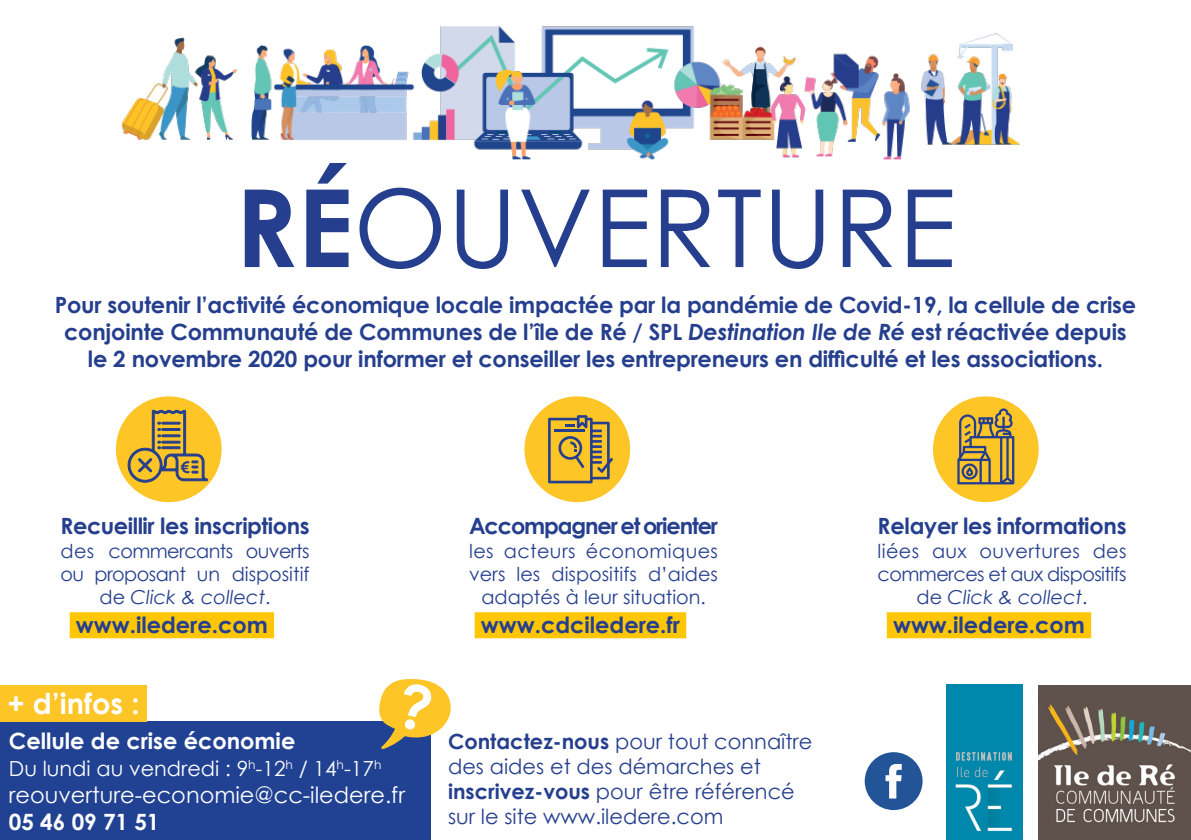
<style>
.page{position:relative;width:1191px;height:840px;background:#fff}
.page>*{position:absolute;margin:0;border:0;box-sizing:border-box;transform-origin:0 0}
.t1{font:107.8px "Century Gothic";color:#253f8e}
.t2{font:700 28.8px "Century Gothic";color:#fff}
.t3{font:700 22.4px/26.8px "Century Gothic";letter-spacing:-.01em;color:#253f8e;text-align:center}
.t4{font:22.4px "Century Gothic";color:#fff}
.t5{font:700 22.4px "Century Gothic";color:#fff}
.t6{font:700 22.4px "Century Gothic";letter-spacing:-.05em;color:#253f8e}
.t7{font:20.8px/25px "Century Gothic";color:#253f8e}
.t8{font:20.8px "Century Gothic";color:#fff}
.t9{font:19.2px/23px "Century Gothic";letter-spacing:-.03em;color:#253f8e;text-align:center}
.t10{font:19.2px/23px "Century Gothic";color:#253f8e;text-align:center}
.t11{font:700 16.2px "Century Gothic";color:#253f8e}
.s1{font-weight:700}
.s2{font-style:italic}
</style>
<div class="page">
<div style="left:0;top:721px;width:430px;height:118px;background:#214292"></div>
<img style="left:1038px;top:685px;width:153px;height:153px">
<div style="left:0;top:684px;width:147px;height:37px;background:#fec527"></div>
<img style="left:946px;top:684px;width:77px;height:155px">
<div style="left:524px;top:396px;width:106px;height:106px;background:#fec527;border-radius:50%"></div>
<svg style="left:548px;top:415px;width:65px;height:68px"></svg>
<div style="left:474px;top:612px;width:212px;height:26px;background:#ffc703"></div>
<div style="left:933px;top:396px;width:105px;height:106px;background:#fec527;border-radius:50%"></div>
<svg style="left:957px;top:408px;width:57px;height:76px"></svg>
<div style="left:886px;top:612px;width:205px;height:26px;background:#ffc703"></div>
<div style="left:864px;top:751px;width:58px;height:58px;background:#225497;border-radius:50%"></div>
<svg style="left:885px;top:763px;width:16px;height:35px"></svg>
<div style="left:70px;top:612px;width:204px;height:26px;background:#ffc703"></div>
<div style="left:116px;top:396px;width:106px;height:106px;background:#fec527;border-radius:50%"></div>
<svg style="left:125px;top:409px;width:83px;height:76px"></svg>
<img style="left:121px;top:26px;width:899px;height:134px">
<svg style="left:379px;top:679px;width:72px;height:70px"></svg>
<p class="t1" style="left:235px;top:152px;width:722px"><span class="s1">RÉ</span>OUVERTURE</p>
<p class="t3" style="left:55px;top:290px;width:1083px">Pour soutenir l’activité économique locale impactée par la pandémie de Covid-19, la cellule de crise conjointe Communauté de Communes de l’île de Ré / SPL <span class="s2">Destination Ile de Ré</span> est réactivée depuis le 2 novembre 2020 pour informer et conseiller les entrepreneurs en difficulté et les associations.</p>
<p class="t11" style="left:181px;top:454px;width:11px">€</p>
<p class="t3" style="left:61px;top:511px;width:250px">Recueillir les inscriptions</p>
<p class="t9" style="left:61px;top:538px;width:250px">des commercants ouverts ou proposant un dispositif de <span class="s2">Click &amp; collect</span>.</p>
<p class="t3" style="left:76px;top:610px;width:193px">www.iledere.com</p>
<p class="t2" style="left:7px;top:681px;width:133px">+ d’infos :</p>
<p class="t5" style="left:9px;top:723px;width:288px">Cellule de crise économie</p>
<p class="t8" style="left:9px;top:753px;width:374px">Du lundi au vendredi : 9<sup>h</sup>-12<sup>h</sup> / 14<sup>h</sup>-17<sup>h</sup></p>
<p class="t4" style="left:9px;top:778px;width:398px">reouverture-economie@cc-iledere.fr</p>
<p class="t5" style="left:9px;top:804px;width:152px">05 46 09 71 51</p>
<p class="t6" style="left:469px;top:509px;width:250px">Accompagner et orienter</p>
<p class="t10" style="left:469px;top:538px;width:250px">les acteurs économiques vers les dispositifs d’aides adaptés à leur situation.</p>
<p class="t3" style="left:481px;top:610px;width:200px">www.cdciledere.fr</p>
<p class="t7" style="left:448px;top:727px;width:366px"><span class="s1">Contactez-nous</span> pour tout connaître des aides et des démarches et <span class="s1">inscrivez-vous</span> pour être référencé</p>
<p class="t7" style="left:448px;top:803px;width:277px">sur le site www.iledere.com</p>
<p class="t3" style="left:877px;top:511px;width:250px">Relayer les informations</p>
<p class="t9" style="left:877px;top:538px;width:250px">liées aux ouvertures des commerces et aux dispositifs de <span class="s2">Click &amp; collect</span>.</p>
<p class="t3" style="left:893px;top:610px;width:193px">www.iledere.com</p>
</div>
